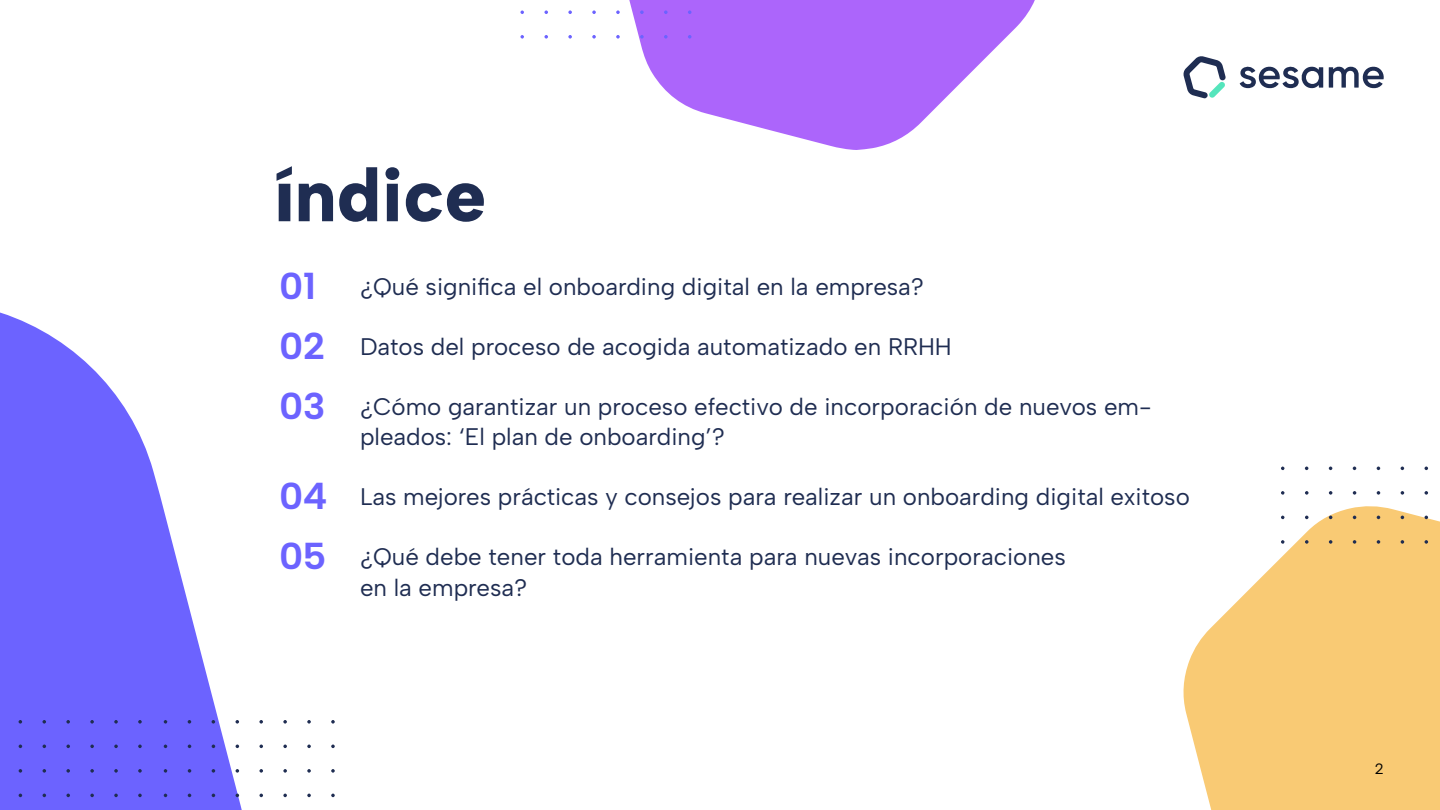
<style>
.page{position:relative;width:1440px;height:810px;background:#fff}
.page>*{position:absolute;margin:0;border:0;box-sizing:border-box;transform-origin:0 0}
.t1{font:75px "Albert Sans";color:#1f2d52}
.t2{font:24px/30px "Albert Sans";color:#1f2d52}
.t3{font:15px "Albert Sans";color:#000}
.s1{font-size:37.5px;color:#6c63ff}
</style>
<div class="page">
<svg style="left:1183px;top:506px;width:257px;height:304px;fill:#f9ca74"></svg>
<svg style="left:629px;top:0;width:406px;height:150px;fill:#ac65fb"></svg>
<svg style="left:0;top:312px;width:242px;height:498px;fill:#6c63ff"></svg>
<svg style="left:164px;top:744px;width:3px;height:4px"></svg>
<svg style="left:164px;top:769px;width:3px;height:4px"></svg>
<svg style="left:164px;top:793px;width:3px;height:4px"></svg>
<svg style="left:188px;top:744px;width:3px;height:4px"></svg>
<svg style="left:236px;top:744px;width:3px;height:4px"></svg>
<svg style="left:259px;top:744px;width:4px;height:4px"></svg>
<svg style="left:283px;top:744px;width:4px;height:4px"></svg>
<svg style="left:307px;top:745px;width:4px;height:3px"></svg>
<svg style="left:331px;top:744px;width:4px;height:4px"></svg>
<svg style="left:164px;top:720px;width:3px;height:4px"></svg>
<svg style="left:188px;top:720px;width:3px;height:4px"></svg>
<svg style="left:212px;top:720px;width:3px;height:4px"></svg>
<svg style="left:235px;top:720px;width:4px;height:4px"></svg>
<svg style="left:259px;top:720px;width:4px;height:4px"></svg>
<svg style="left:283px;top:720px;width:4px;height:4px"></svg>
<svg style="left:307px;top:720px;width:4px;height:4px"></svg>
<svg style="left:331px;top:720px;width:4px;height:4px"></svg>
<svg style="left:188px;top:769px;width:3px;height:4px"></svg>
<svg style="left:212px;top:769px;width:3px;height:4px"></svg>
<svg style="left:236px;top:769px;width:3px;height:4px"></svg>
<svg style="left:259px;top:769px;width:4px;height:4px"></svg>
<svg style="left:283px;top:769px;width:4px;height:4px"></svg>
<svg style="left:307px;top:769px;width:4px;height:4px"></svg>
<svg style="left:331px;top:769px;width:4px;height:4px"></svg>
<svg style="left:259px;top:794px;width:4px;height:3px"></svg>
<svg style="left:283px;top:794px;width:4px;height:3px"></svg>
<svg style="left:307px;top:794px;width:4px;height:3px"></svg>
<svg style="left:331px;top:794px;width:4px;height:3px"></svg>
<svg style="left:43px;top:744px;width:3px;height:4px"></svg>
<svg style="left:66px;top:744px;width:4px;height:4px"></svg>
<svg style="left:90px;top:744px;width:4px;height:4px"></svg>
<svg style="left:114px;top:745px;width:4px;height:3px"></svg>
<svg style="left:138px;top:744px;width:4px;height:4px"></svg>
<svg style="left:19px;top:720px;width:3px;height:4px"></svg>
<svg style="left:42px;top:720px;width:4px;height:4px"></svg>
<svg style="left:66px;top:720px;width:4px;height:4px"></svg>
<svg style="left:90px;top:720px;width:4px;height:4px"></svg>
<svg style="left:114px;top:720px;width:4px;height:4px"></svg>
<svg style="left:138px;top:720px;width:4px;height:4px"></svg>
<svg style="left:19px;top:769px;width:3px;height:4px"></svg>
<svg style="left:43px;top:769px;width:3px;height:4px"></svg>
<svg style="left:66px;top:769px;width:4px;height:4px"></svg>
<svg style="left:90px;top:769px;width:4px;height:4px"></svg>
<svg style="left:114px;top:769px;width:4px;height:4px"></svg>
<svg style="left:138px;top:769px;width:4px;height:4px"></svg>
<svg style="left:66px;top:794px;width:4px;height:3px"></svg>
<svg style="left:90px;top:794px;width:4px;height:3px"></svg>
<svg style="left:114px;top:794px;width:4px;height:3px"></svg>
<svg style="left:138px;top:794px;width:4px;height:3px"></svg>
<svg style="left:1281px;top:491px;width:4px;height:4px"></svg>
<svg style="left:1281px;top:515px;width:4px;height:4px"></svg>
<svg style="left:1281px;top:540px;width:4px;height:4px"></svg>
<svg style="left:1305px;top:491px;width:4px;height:4px"></svg>
<svg style="left:1329px;top:491px;width:3px;height:4px"></svg>
<svg style="left:1353px;top:491px;width:3px;height:4px"></svg>
<svg style="left:1377px;top:491px;width:3px;height:4px"></svg>
<svg style="left:1401px;top:491px;width:3px;height:4px"></svg>
<svg style="left:1424px;top:491px;width:4px;height:4px"></svg>
<svg style="left:1281px;top:466px;width:4px;height:4px"></svg>
<svg style="left:1305px;top:466px;width:3px;height:4px"></svg>
<svg style="left:1353px;top:466px;width:3px;height:4px"></svg>
<svg style="left:1401px;top:466px;width:3px;height:4px"></svg>
<svg style="left:1424px;top:467px;width:4px;height:3px"></svg>
<svg style="left:1305px;top:516px;width:4px;height:3px"></svg>
<svg style="left:1424px;top:516px;width:4px;height:3px"></svg>
<svg style="left:1305px;top:540px;width:4px;height:4px"></svg>
<svg style="left:1329px;top:540px;width:3px;height:4px"></svg>
<svg style="left:1353px;top:540px;width:3px;height:4px"></svg>
<svg style="left:1377px;top:540px;width:3px;height:4px"></svg>
<svg style="left:1401px;top:540px;width:3px;height:4px"></svg>
<svg style="left:1424px;top:540px;width:4px;height:4px"></svg>
<svg style="left:520px;top:10px;width:4px;height:4px"></svg>
<svg style="left:520px;top:35px;width:4px;height:4px"></svg>
<svg style="left:544px;top:10px;width:4px;height:4px"></svg>
<svg style="left:568px;top:10px;width:4px;height:4px"></svg>
<svg style="left:592px;top:10px;width:4px;height:4px"></svg>
<svg style="left:616px;top:10px;width:4px;height:4px"></svg>
<svg style="left:640px;top:10px;width:4px;height:4px"></svg>
<svg style="left:664px;top:10px;width:4px;height:4px"></svg>
<svg style="left:688px;top:10px;width:4px;height:4px"></svg>
<svg style="left:544px;top:35px;width:4px;height:4px"></svg>
<svg style="left:568px;top:35px;width:4px;height:4px"></svg>
<svg style="left:592px;top:35px;width:4px;height:4px"></svg>
<svg style="left:616px;top:35px;width:4px;height:4px"></svg>
<svg style="left:640px;top:35px;width:4px;height:4px"></svg>
<svg style="left:664px;top:35px;width:4px;height:4px"></svg>
<svg style="left:688px;top:35px;width:4px;height:4px"></svg>
<svg style="left:1240px;top:66px;width:83px;height:22px"></svg>
<svg style="left:1329px;top:67px;width:55px;height:21px"></svg>
<svg style="left:1184px;top:56px;width:42px;height:42px"></svg>
<p class="t1" style="left:274px;top:149px;width:213px">índice</p>
<p class="t2" style="left:279px;top:272px;width:647px"><span class="s1">01</span> ¿Qué significa el onboarding digital en la empresa?</p>
<p class="t2" style="left:279px;top:332px;width:674px"><span class="s1">02</span> Datos del proceso de acogida automatizado en RRHH</p>
<p class="t2" style="left:360px;top:392px;width:793px;text-indent:-81px"><span class="s1">03</span> ¿Cómo garantizar un proceso efectivo de incorporación de nuevos em&shy;pleados: ‘El plan de onboarding’?</p>
<p class="t2" style="left:279px;top:482px;width:912px"><span class="s1">04</span> Las mejores prácticas y consejos para realizar un onboarding digital exitoso</p>
<p class="t2" style="left:360px;top:541px;width:707px;line-height:31.5px;text-indent:-81px"><span class="s1">05</span> ¿Qué debe tener toda herramienta para nuevas incorporaciones en la empresa?</p>
<p class="t3" style="left:1375px;top:760px;width:11px">2</p>
</div>
